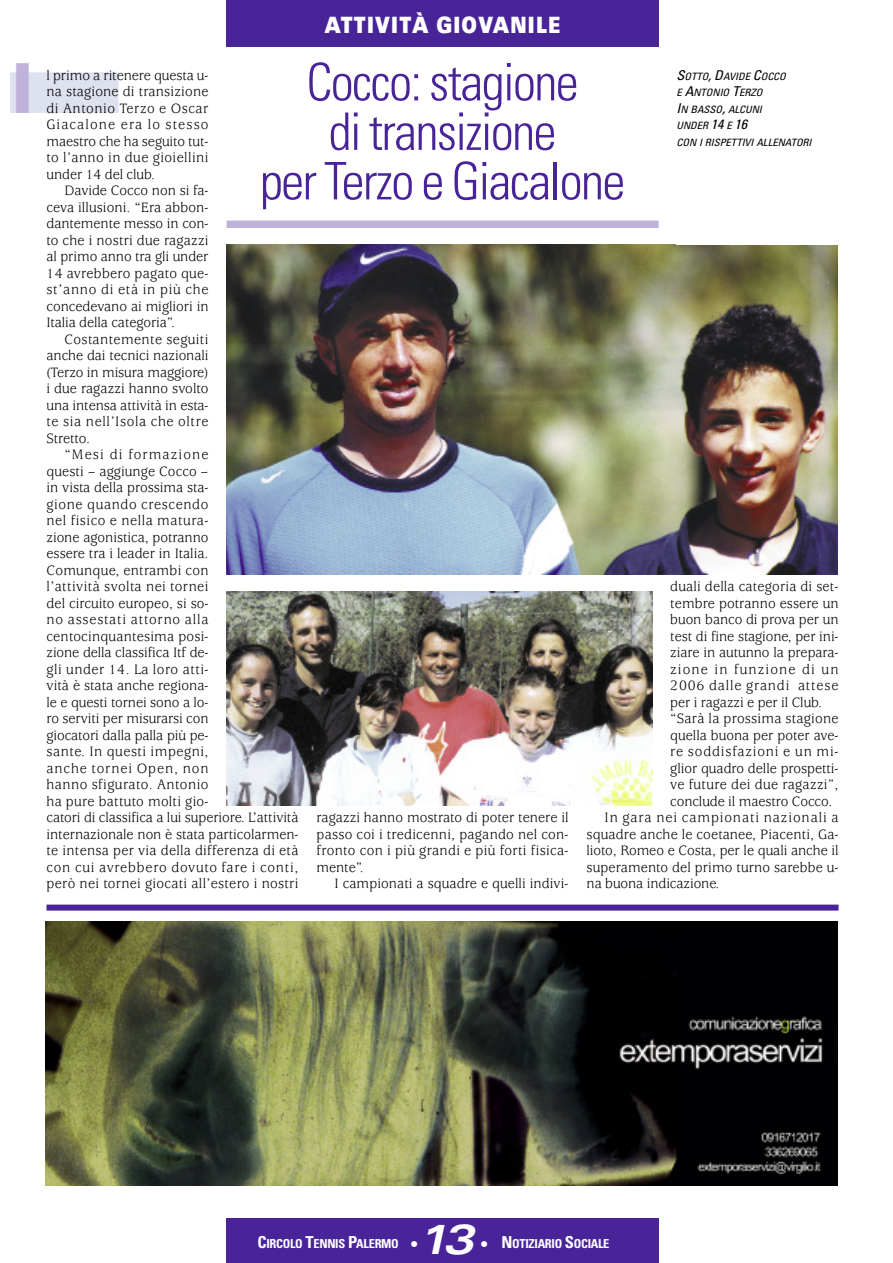
<style>
.page{position:relative;width:893px;height:1263px;background:#fff}
.page>*{position:absolute;margin:0;border:0;box-sizing:border-box;transform-origin:0 0}
.t1{font:900 expanded 69px "Univers";color:#bfb3db;scale:.6 1}
.t2{font:300 condensed 51.75px/49.5px "Univers";letter-spacing:-.03em;color:#482498;text-align:center}
.t3{font:italic 700 expanded 42px "Univers";color:#fff}
.t4{font:900 expanded 22.5px "Univers";letter-spacing:-.55em;color:#fff;scale:.65 1}
.t5{font:15px/16.5px "Usherwood";letter-spacing:.005em;color:#000;text-align:justify;scale:.95 1}
.t6{font:15px "Usherwood";letter-spacing:.06em;color:#000;scale:.95 1}
.t7{font:15px "Usherwood";letter-spacing:.025em;color:#000;scale:.95 1}
.t8{font:15px "Usherwood";letter-spacing:.08em;color:#000;scale:.95 1}
.t9{font:700 condensed 12.3px "Univers";letter-spacing:-.025em;color:#fff}
.t10{font:italic condensed 10.2px/16.5px "Univers";letter-spacing:-.005em;color:#000;scale:1.07 1}
.s1{font-size:13.5px}
.s2{font-size:16.5px}
.s3{font-weight:900;font-stretch:normal;font-size:16.5px}
</style>
<div class="page">
<div style="left:10px;top:72px;width:108px;height:41px;background:#dee1ee"></div>
<div style="left:226px;top:1218px;width:432px;height:45px;background:#482498"></div>
<div style="left:226px;top:0;width:432px;height:47px;background:#482498"></div>
<img style="left:226px;top:245px;width:612px;height:330px">
<img style="left:226px;top:591px;width:426px;height:215px">
<img style="left:45px;top:921px;width:792px;height:264px">
<div style="left:46px;top:904px;width:792px;height:6px;background:#482498"></div>
<div style="left:226px;top:221px;width:433px;height:7px;background:#bfb3db"></div>
<h3 class="t4" style="left:307px;top:17px;width:419px">C A MT TPI VI OI TNÀA TGI I OD VI AS INCI ILLEI A</h3>
<h2 class="t2" style="left:260px;top:62px;width:367px">Cocco: stagione<br>di transizione<br>per Terzo e Giacalone</h2>
<h1 class="t1" style="left:13px;top:63px;width:34px">I</h1>
<p class="t5" style="left:47px;top:68px;width:172px">l primo a ritenere questa u&shy;na stagione di transizione di Antonio Terzo e Oscar Giacalone era lo stesso maestro che ha seguito tut&shy;to l’anno in due gioiellini under 14 del club.</p>
<p class="t5" style="left:47px;top:184px;width:172px;text-indent:18px">Davide Cocco non si fa&shy;ceva illusioni. “Era abbon&shy;dantemente messo in con&shy;to che i nostri due ragazzi al primo anno tra gli under 14 avrebbero pagato que&shy;st’anno di età in più che concedevano ai migliori in Italia della categoria”.</p>
<p class="t5" style="left:47px;top:332px;width:172px;text-indent:18px">Costantemente seguiti anche dai tecnici nazionali (Terzo in misura maggiore) i due ragazzi hanno svolto una intensa attività in esta&shy;te sia nell’Isola che oltre Stretto.</p>
<p class="t5" style="left:47px;top:448px;width:267px;text-align:left;text-indent:18px">“Mesi di formazione<br>questi – aggiunge Cocco –<br>in vista della prossima sta-<br>gione quando crescendo<br>nel fisico e nella matura-<br>zione agonistica, potranno<br>essere tra i leader in Italia.<br>Comunque, entrambi con<br>l’attività svolta nei tornei<br>del circuito europeo, si so-<br>no assestati attorno alla centocinquantesima posi-<br>zione della classifica Itf de-<br>gli under 14. La loro atti-<br>vità è stata anche regiona-<br>le e questi tornei sono a lo-<br>ro serviti per misurarsi con<br>giocatori dalla palla più pe-<br>sante. In questi impegni,<br>anche tornei Open, non<br>hanno sfigurato. Antonio<br>ha pure battuto molti gio-<br>catori di classifica a lui superiore. L’attività internazionale non è stata particolarmen&shy;te intensa per via della differenza di età con cui avrebbero dovuto fare i conti, però nei tornei giocati all’estero i nostri</p>
<p class="t10" style="left:676px;top:68px;width:128px"><span class="s1">S</span>OTTO<span class="s1">, D</span>AVIDE <span class="s1">C</span>OCCO<br>E <span class="s1">A</span>NTONIO <span class="s1">T</span>ERZO<br><span class="s1">I</span>N BASSO<span class="s1">,</span> ALCUNI<br>UNDER <span class="s1">14</span> E <span class="s1">16<br></span>CON I RISPETTIVI ALLENATORI</p>
<p class="t5" style="left:670px;top:580px;width:179px">duali della categoria di set-</p>
<p class="t5" style="left:670px;top:596px;width:179px">tembre potranno essere un</p>
<p class="t5" style="left:670px;top:613px;width:179px">buon banco di prova per un</p>
<p class="t5" style="left:670px;top:629px;width:179px">test di fine stagione, per ini-</p>
<p class="t5" style="left:670px;top:646px;width:179px">ziare in autunno la prepara-</p>
<p class="t8" style="left:670px;top:663px;width:179px">zione in funzione di un</p>
<p class="t6" style="left:670px;top:680px;width:179px">2006 dalle grandi attese</p>
<p class="t5" style="left:670px;top:695px;width:161px">per i ragazzi e per il Club.</p>
<p class="t5" style="left:670px;top:712px;width:179px">“Sarà la prossima stagione</p>
<p class="t5" style="left:670px;top:728px;width:179px">quella buona per poter ave-</p>
<p class="t6" style="left:670px;top:746px;width:179px">re soddisfazioni e un mi-</p>
<p class="t5" style="left:670px;top:761px;width:179px">glior quadro delle prospetti-</p>
<p class="t7" style="left:670px;top:779px;width:179px">ve future dei due ragazzi”,</p>
<p class="t5" style="left:670px;top:794px;width:172px">conclude il maestro Cocco.</p>
<p class="t6" style="left:605px;top:812px;width:248px">In gara nei campionati nazionali a</p>
<p class="t5" style="left:587px;top:827px;width:267px">squadre anche le coetanee, Piacenti, Ga-</p>
<p class="t5" style="left:587px;top:844px;width:267px">lioto, Romeo e Costa, per le quali anche il</p>
<p class="t5" style="left:587px;top:860px;width:267px">superamento del primo turno sarebbe u-</p>
<p class="t5" style="left:587px;top:877px;width:141px">na buona indicazione.</p>
<p class="t5" style="left:317px;top:811px;width:267px">ragazzi hanno mostrato di poter tenere il passo coi i tredicenni, pagando nel con&shy;fronto con i più grandi e più forti fisica&shy;mente”.</p>
<p class="t5" style="left:335px;top:877px;width:248px">I campionati a squadre e quelli indivi-</p>
<p class="t9" style="left:258px;top:1239px;width:162px"><span class="s2">C</span>IRCOLO <span class="s2">T</span>ENNIS <span class="s2">P</span>ALERMO <span class="s3">•</span></p>
<h3 class="t3" style="left:418px;top:1224px;width:57px">13</h3>
<p class="t9" style="left:480px;top:1239px;width:131px"><span class="s3">•</span> <span class="s2">N</span>OTIZIARIO <span class="s2">S</span>OCIALE</p>
</div>
